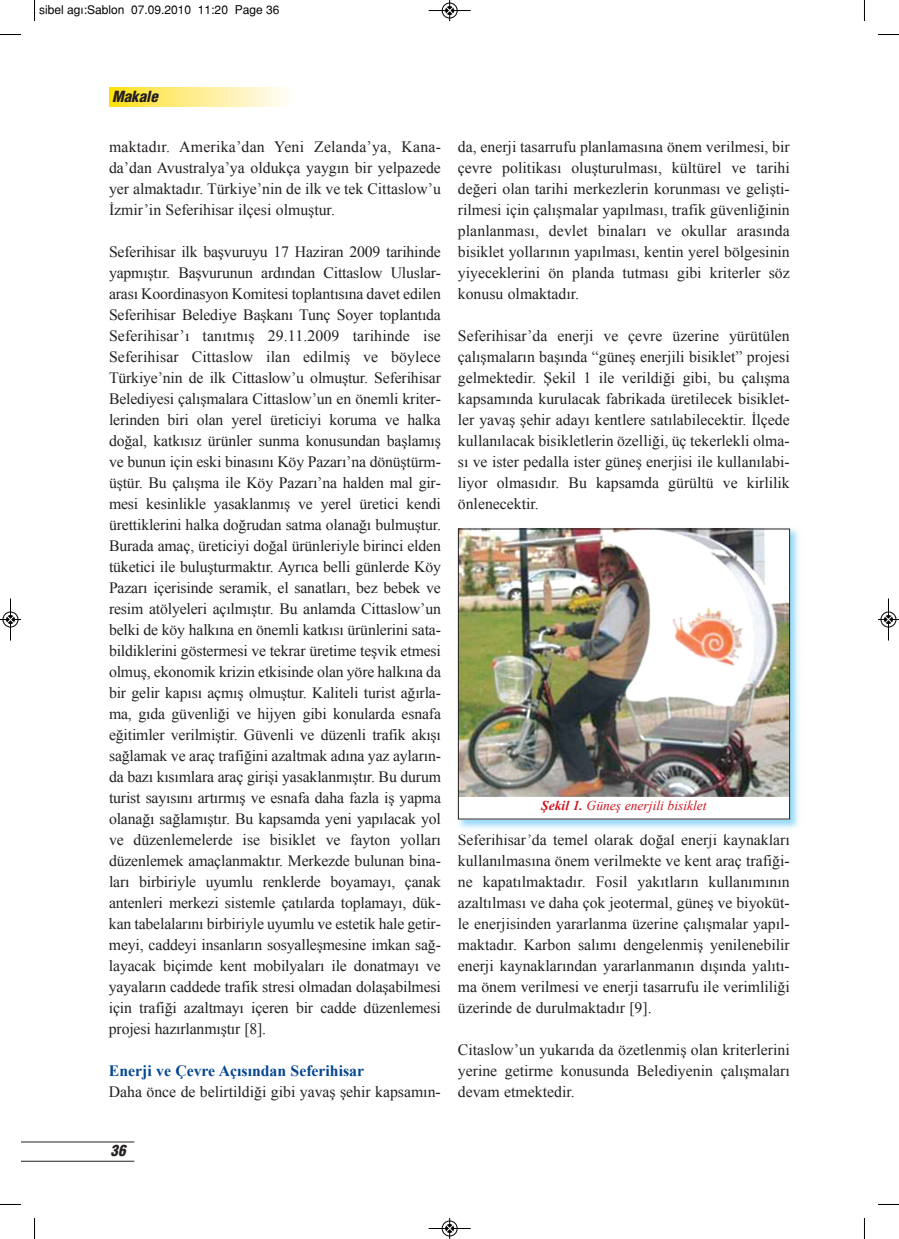
<style>
.page{position:relative;width:899px;height:1239px;background:#fff}
.page>*{position:absolute;margin:0;border:0;box-sizing:border-box;transform-origin:0 0}
.t1{font:15.75px/21px "Times New Roman";color:#231f20;text-align:justify}
.t2{font:700 15.75px "Times New Roman";color:#044690}
.t3{font:italic 900 condensed 15px "Helvetica";color:#231f20}
.t4{font:italic 13.5px "Times New Roman";color:#cd1520}
.t5{font:12px "Helvetica";color:#000}
.s1{font-weight:700}
</style>
<div class="page">
<hr style="left:21px;top:1160px;width:113px;height:1px;background:#231f20">
<hr style="left:21px;top:1141px;width:113px;height:1px;background:#231f20">
<svg style="left:109px;top:88px;width:176px;height:19px"></svg>
<img style="left:457px;top:528px;width:342px;height:301px">
<img style="left:460px;top:834px;width:35px;height:1px">
<div style="left:458px;top:529px;width:331px;height:290px;background:#fff"></div>
<img style="left:460px;top:530px;width:327px;height:266px">
<div style="left:458px;top:528px;width:331px;height:291px;border:1px solid #231f20"></div>
<svg style="left:34px;top:0;width:1px;height:21px"></svg>
<svg style="left:0;top:34px;width:21px;height:1px"></svg>
<svg style="left:878px;top:34px;width:20px;height:1px"></svg>
<svg style="left:34px;top:1218px;width:1px;height:20px"></svg>
<svg style="left:0;top:1204px;width:21px;height:1px"></svg>
<svg style="left:878px;top:1204px;width:20px;height:1px"></svg>
<div style="left:441px;top:3px;width:16px;height:16px;border:1px solid #fff;border-radius:50%"></div>
<hr style="left:428px;top:10px;width:42px;height:1px;background:#000">
<div style="left:442px;top:3px;width:15px;height:15px;border:1px solid #000;border-radius:50%"></div>
<svg style="left:445px;top:0;width:8px;height:21px"></svg>
<div style="left:441px;top:1220px;width:16px;height:16px;border:1px solid #fff;border-radius:50%"></div>
<hr style="left:428px;top:1228px;width:42px;height:1px;background:#000">
<div style="left:442px;top:1220px;width:15px;height:15px;border:1px solid #000;border-radius:50%"></div>
<svg style="left:445px;top:1218px;width:8px;height:20px"></svg>
<hr style="left:10px;top:598px;width:1px;height:42px;background:#000">
<div style="left:3px;top:611px;width:15px;height:16px;border:1px solid #000;border-radius:50%"></div>
<svg style="left:0;top:615px;width:21px;height:8px"></svg>
<div style="left:880px;top:611px;width:16px;height:16px;border:1px solid #fff;border-radius:50%"></div>
<hr style="left:887px;top:598px;width:1px;height:42px;background:#000">
<div style="left:880px;top:611px;width:15px;height:16px;border:1px solid #000;border-radius:50%"></div>
<svg style="left:878px;top:615px;width:20px;height:8px"></svg>
<p class="t5" style="left:39px;top:2px;width:242px">sibel agı:Sablon 07.09.2010 11:20 Page 36</p>
<p class="t3" style="left:112px;top:87px;width:50px">Makale</p>
<p class="t1" style="left:109px;top:136px;width:333px">maktadır. Amerika’dan Yeni Zelanda’ya, Kana&shy;da’dan Avustralya’ya oldukça yaygın bir yelpazede yer almaktadır. Türkiye’nin de ilk ve tek Cittaslow’u İzmir’in Seferihisar ilçesi olmuştur.</p>
<p class="t1" style="left:109px;top:241px;width:333px">Seferihisar ilk başvuruyu 17 Haziran 2009 tarihinde yapmıştır. Başvurunun ardından Cittaslow Uluslar&shy;arası Koordinasyon Komitesi toplantısına davet edilen Seferihisar Belediye Başkanı Tunç Soyer toplantıda Seferihisar’ı tanıtmış 29.11.2009 tarihinde ise Seferihisar Cittaslow ilan edilmiş ve böylece Türkiye’nin de ilk Cittaslow’u olmuştur. Seferihisar Belediyesi çalışmalara Cittaslow’un en önemli kriter&shy;lerinden biri olan yerel üreticiyi koruma ve halka doğal, katkısız ürünler sunma konusundan başlamış ve bunun için eski binasını Köy Pazarı’na dönüştürm&shy;üştür. Bu çalışma ile Köy Pazarı’na halden mal gir&shy;mesi kesinlikle yasaklanmış ve yerel üretici kendi ürettiklerini halka doğrudan satma olanağı bulmuştur.<br>Burada amaç, üreticiyi doğal ürünleriyle birinci elden tüketici ile buluşturmaktır. Ayrıca belli günlerde Köy Pazarı içerisinde seramik, el sanatları, bez bebek ve resim atölyeleri açılmıştır. Bu anlamda Cittaslow’un belki de köy halkına en önemli katkısı ürünlerini sata&shy;bildiklerini göstermesi ve tekrar üretime teşvik etmesi olmuş, ekonomik krizin etkisinde olan yöre halkına da bir gelir kapısı açmış olmuştur. Kaliteli turist ağırla&shy;ma, gıda güvenliği ve hijyen gibi konularda esnafa eğitimler verilmiştir. Güvenli ve düzenli trafik akışı sağlamak ve araç trafiğini azaltmak adına yaz ayların&shy;da bazı kısımlara araç girişi yasaklanmıştır. Bu durum turist sayısını artırmış ve esnafa daha fazla iş yapma olanağı sağlamıştır. Bu kapsamda yeni yapılacak yol ve düzenlemelerde ise bisiklet ve fayton yolları düzenlemek amaçlanmaktır. Merkezde bulunan bina&shy;ları birbiriyle uyumlu renklerde boyamayı, çanak antenleri merkezi sistemle çatılarda toplamayı, dük&shy;kan tabelalarını birbiriyle uyumlu ve estetik hale getir&shy;meyi, caddeyi insanların sosyalleşmesine imkan sağ&shy;layacak biçimde kent mobilyaları ile donatmayı ve yayaların caddede trafik stresi olmadan dolaşabilmesi için trafiği azaltmayı içeren bir cadde düzenlemesi projesi hazırlanmıştır [8].</p>
<p class="t2" style="left:109px;top:1062px;width:257px">Enerji ve Çevre Açısından Seferihisar</p>
<p class="t1" style="left:109px;top:1081px;width:333px">Daha önce de belirtildiği gibi yavaş şehir kapsamın-</p>
<p class="t1" style="left:457px;top:136px;width:333px">da, enerji tasarrufu planlamasına önem verilmesi, bir çevre politikası oluşturulması, kültürel ve tarihi değeri olan tarihi merkezlerin korunması ve gelişti&shy;rilmesi için çalışmalar yapılması, trafik güvenliğinin planlanması, devlet binaları ve okullar arasında bisiklet yollarının yapılması, kentin yerel bölgesinin yiyeceklerini ön planda tutması gibi kriterler söz konusu olmaktadır.</p>
<p class="t1" style="left:457px;top:325px;width:333px">Seferihisar’da enerji ve çevre üzerine yürütülen çalışmaların başında “güneş enerjili bisiklet” projesi gelmektedir. Şekil 1 ile verildiği gibi, bu çalışma kapsamında kurulacak fabrikada üretilecek bisiklet&shy;ler yavaş şehir adayı kentlere satılabilecektir. İlçede kullanılacak bisikletlerin özelliği, üç tekerlekli olma&shy;sı ve ister pedalla ister güneş enerjisi ile kullanılabi&shy;liyor olmasıdır. Bu kapsamda gürültü ve kirlilik önlenecektir.</p>
<p class="t4" style="left:541px;top:797px;width:167px"><span class="s1">Şekil 1.</span> Güneş enerjili bisiklet</p>
<p class="t1" style="left:457px;top:829px;width:333px">Seferihisar’da temel olarak doğal enerji kaynakları kullanılmasına önem verilmekte ve kent araç trafiği&shy;ne kapatılmaktadır. Fosil yakıtların kullanımının azaltılması ve daha çok jeotermal, güneş ve biyoküt&shy;le enerjisinden yararlanma üzerine çalışmalar yapıl&shy;maktadır. Karbon salımı dengelenmiş yenilenebilir enerji kaynaklarından yararlanmanın dışında yalıtı&shy;ma önem verilmesi ve enerji tasarrufu ile verimliliği üzerinde de durulmaktadır [9].</p>
<p class="t1" style="left:457px;top:1039px;width:333px">Citaslow’un yukarıda da özetlenmiş olan kriterlerini yerine getirme konusunda Belediyenin çalışmaları devam etmektedir.</p>
<p class="t3" style="left:111px;top:1141px;width:19px">36</p>
</div>
